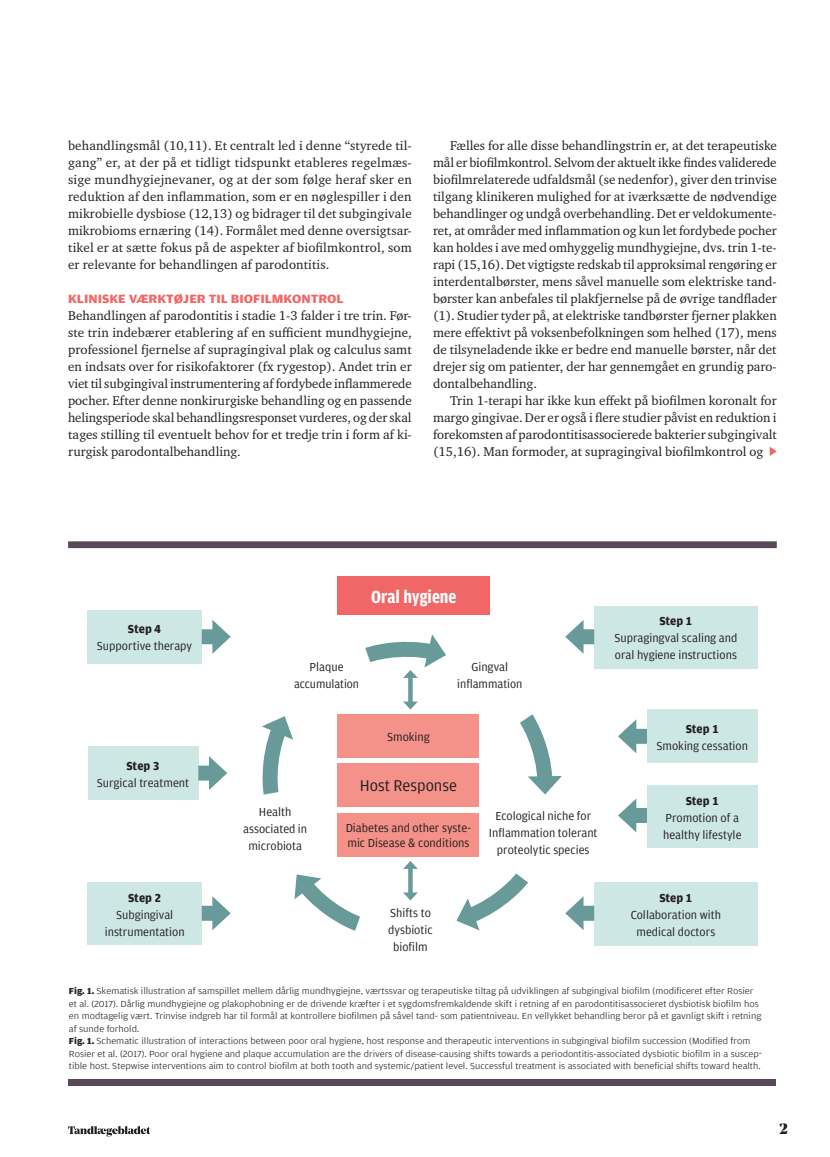
<style>
.page{position:relative;width:830px;height:1157px;background:#fff}
.page>*{position:absolute;margin:0;border:0;box-sizing:border-box;transform-origin:0 0}
.t1{font:700 18.75px "Amplitude Condensed";color:#fff}
.t2{font:16.5px "Amplitude";color:#231f20}
.t3{font:900 15px "Noe Display";color:#231f20}
.t4{font:13.05px/17px "Charter ITC Std";color:#231f20;text-align:justify}
.t5{font:700 12.75px "Amplitude Wide";color:#f16666}
.t6{font:12.3px/17px "Amplitude";color:#231f20;text-align:center}
.t7{font:700 12.3px "Amplitude";color:#231f20}
.t8{font:300 9.3px/12.5px "Amplitude Wide";color:#231f20}
.s1{font-weight:700}
</style>
<div class="page">
<svg style="left:769px;top:446px;width:7px;height:10px"></svg>
<div style="left:594px;top:606px;width:163px;height:63px;background:#cde7e5"></div>
<div style="left:594px;top:882px;width:163px;height:64px;background:#cde7e5"></div>
<div style="left:646px;top:785px;width:111px;height:63px;background:#cde7e5"></div>
<div style="left:88px;top:746px;width:110px;height:54px;background:#cde7e5"></div>
<div style="left:88px;top:882px;width:114px;height:63px;background:#cde7e5"></div>
<div style="left:87px;top:610px;width:115px;height:53px;background:#cde7e5"></div>
<div style="left:646px;top:709px;width:111px;height:54px;background:#cde7e5"></div>
<div style="left:576px;top:629px;width:18px;height:15px;background:#679a99"></div>
<svg style="left:565px;top:620px;width:18px;height:33px"></svg>
<div style="left:576px;top:905px;width:18px;height:15px;background:#679a99"></div>
<svg style="left:565px;top:897px;width:18px;height:33px"></svg>
<div style="left:202px;top:905px;width:17px;height:15px;background:#679a99"></div>
<svg style="left:212px;top:896px;width:18px;height:34px"></svg>
<div style="left:198px;top:765px;width:18px;height:15px;background:#679a99"></div>
<svg style="left:209px;top:756px;width:18px;height:34px"></svg>
<div style="left:202px;top:629px;width:17px;height:15px;background:#679a99"></div>
<svg style="left:212px;top:620px;width:18px;height:34px"></svg>
<div style="left:628px;top:808px;width:18px;height:15px;background:#679a99"></div>
<svg style="left:618px;top:799px;width:18px;height:33px"></svg>
<div style="left:628px;top:729px;width:18px;height:15px;background:#679a99"></div>
<svg style="left:618px;top:719px;width:18px;height:34px"></svg>
<div style="left:337px;top:576px;width:152px;height:38px;background:#f16666"></div>
<div style="left:338px;top:813px;width:141px;height:43px;background:#f49189"></div>
<div style="left:338px;top:763px;width:141px;height:43px;background:#f49189"></div>
<div style="left:338px;top:714px;width:141px;height:43px;background:#f49189"></div>
<svg style="left:520px;top:714px;width:41px;height:81px"></svg>
<svg style="left:456px;top:873px;width:72px;height:58px"></svg>
<svg style="left:294px;top:874px;width:66px;height:57px"></svg>
<svg style="left:262px;top:716px;width:31px;height:79px"></svg>
<svg style="left:408px;top:678px;width:4px;height:23px"></svg>
<svg style="left:403px;top:701px;width:14px;height:8px"></svg>
<svg style="left:365px;top:634px;width:81px;height:44px"></svg>
<svg style="left:408px;top:869px;width:4px;height:23px"></svg>
<svg style="left:403px;top:892px;width:14px;height:8px"></svg>
<svg style="left:403px;top:861px;width:14px;height:8px"></svg>
<div style="left:68px;top:1078px;width:707px;height:7px;background:#594958"></div>
<svg style="left:68px;top:541px;width:708px;height:7px"></svg>
<svg style="left:68px;top:1126px;width:82px;height:10px"></svg>
<p class="t4" style="left:68px;top:137px;width:345px">behandlingsmål (10,11). Et centralt led i denne “styrede til&shy;gang” er, at der på et tidligt tidspunkt etableres regelmæs&shy;sige mundhygiejnevaner, og at der som følge heraf sker en reduktion af den inflammation, som er en nøglespiller i den mikrobielle dysbiose (12,13) og bidrager til det subgingivale mikrobioms ernæring (14). Formålet med denne oversigtsar&shy;tikel er at sætte fokus på de aspekter af biofilmkontrol, som er relevante for behandlingen af parodontitis.</p>
<p class="t5" style="left:68px;top:292px;width:277px">KLINISKE VÆRKTØJER TIL BIOFILMKONTROL</p>
<p class="t4" style="left:68px;top:307px;width:345px">Behandlingen af parodontitis i stadie 1-3 falder i tre trin. Før&shy;ste trin indebærer etablering af en sufficient mundhygiejne, professionel fjernelse af supragingival plak og calculus samt en indsats over for risikofaktorer (fx rygestop). Andet trin er viet til subgingival instrumentering af fordybede inflammerede pocher. Efter denne nonkirurgiske behandling og en passende helingsperiode skal behandlingsresponset vurderes, og der skal tages stilling til eventuelt behov for et tredje trin i form af ki&shy;rurgisk parodontalbehandling.</p>
<p class="t4" style="left:433px;top:137px;width:345px;text-indent:17px">Fælles for alle disse behandlingstrin er, at det terapeutiske mål er biofilmkontrol. Selvom der aktuelt ikke findes validerede biofilmrelaterede udfaldsmål (se nedenfor), giver den trinvise tilgang klinikeren mulighed for at iværksætte de nødvendige behandlinger og undgå overbehandling. Det er veldokumente&shy;ret, at områder med inflammation og kun let fordybede pocher kan holdes i ave med omhyggelig mundhygiejne, dvs. trin 1-te&shy;rapi (15,16). Det vigtigste redskab til approksimal rengøring er interdentalbørster, mens såvel manuelle som elektriske tand&shy;børster kan anbefales til plakfjernelse på de øvrige tandflader (1). Studier tyder på, at elektriske tandbørster fjerner plakken mere effektivt på voksenbefolkningen som helhed (17), mens de tilsyneladende ikke er bedre end manuelle børster, når det drejer sig om patienter, der har gennemgået en grundig paro&shy;dontalbehandling.</p>
<p class="t4" style="left:433px;top:392px;width:345px;text-indent:17px">Trin 1-terapi har ikke kun effekt på biofilmen koronalt for margo gingivae. Der er også i flere studier påvist en reduktion i forekomsten af parodontitisassocierede bakterier subgingivalt (15,16). Man formoder, at supragingival biofilmkontrol og</p>
<p class="t7" style="left:128px;top:622px;width:35px">Step 4</p>
<p class="t6" style="left:97px;top:637px;width:97px">Supportive therapy</p>
<p class="t7" style="left:126px;top:758px;width:35px">Step 3</p>
<p class="t6" style="left:97px;top:774px;width:94px">Surgical treatment</p>
<p class="t7" style="left:128px;top:890px;width:35px">Step 2</p>
<p class="t6" style="left:105px;top:906px;width:81px">Subgingival instrumentation</p>
<h1 class="t1" style="left:371px;top:586px;width:87px">Oral hygiene</h1>
<p class="t6" style="left:294px;top:658px;width:67px">Plaque accumulation</p>
<p class="t6" style="left:457px;top:658px;width:67px">Gingval inflammation</p>
<p class="t6" style="left:387px;top:728px;width:44px">Smoking</p>
<p class="t6" style="left:243px;top:804px;width:65px">Health associated in microbiota</p>
<p class="t2" style="left:360px;top:776px;width:98px">Host Response</p>
<p class="t6" style="left:345px;top:820px;width:127px;line-height:15px;text-align:left">Diabetes and other syste&shy;mic Disease &amp; conditions</p>
<p class="t6" style="left:488px;top:807px;width:110px">Ecological niche for<br>Inflammation tolerant proteolytic species</p>
<p class="t6" style="left:388px;top:904px;width:46px">Shifts to dysbiotic biofilm</p>
<p class="t7" style="left:659px;top:614px;width:35px">Step 1</p>
<p class="t6" style="left:614px;top:630px;width:124px;text-align:left">Supragingval scaling and oral hygiene instructions</p>
<p class="t7" style="left:685px;top:722px;width:35px">Step 1</p>
<p class="t6" style="left:656px;top:737px;width:93px">Smoking cessation</p>
<p class="t7" style="left:685px;top:793px;width:35px">Step 1</p>
<p class="t6" style="left:662px;top:809px;width:80px;text-align:left">Promotion of a healthy lifestyle</p>
<p class="t7" style="left:659px;top:891px;width:35px">Step 1</p>
<p class="t6" style="left:630px;top:906px;width:92px">Collaboration with medical doctors</p>
<p class="t8" style="left:69px;top:985px;width:694px"><span class="s1">Fig. 1.</span> Skematisk illustration af samspillet mellem dårlig mundhygiejne, værtssvar og terapeutiske tiltag på udviklingen af subgingival biofilm (modificeret efter Rosier et al. (2017). Dårlig mundhygiejne og plakophobning er de drivende kræfter i et sygdomsfremkaldende skift i retning af en parodontitisassocieret dysbiotisk biofilm hos en modtagelig vært. Trinvise indgreb har til formål at kontrollere biofilmen på såvel tand- som patientniveau. En vellykket behandling beror på et gavnligt skift i retning af sunde forhold.<br><span class="s1">Fig. 1.</span> Schematic illustration of interactions between poor oral hygiene, host response and therapeutic interventions in subgingival biofilm succession (Modified from Rosier et al. (2017). Poor oral hygiene and plaque accumulation are the drivers of disease-causing shifts towards a periodontitis-associated dysbiotic biofilm in a suscep&shy;tible host. Stepwise interventions aim to control biofilm at both tooth and systemic/patient level. Successful treatment is associated with beneficial shifts toward health.</p>
<p class="t3" style="left:778px;top:1118px;width:10px">2</p>
</div>
